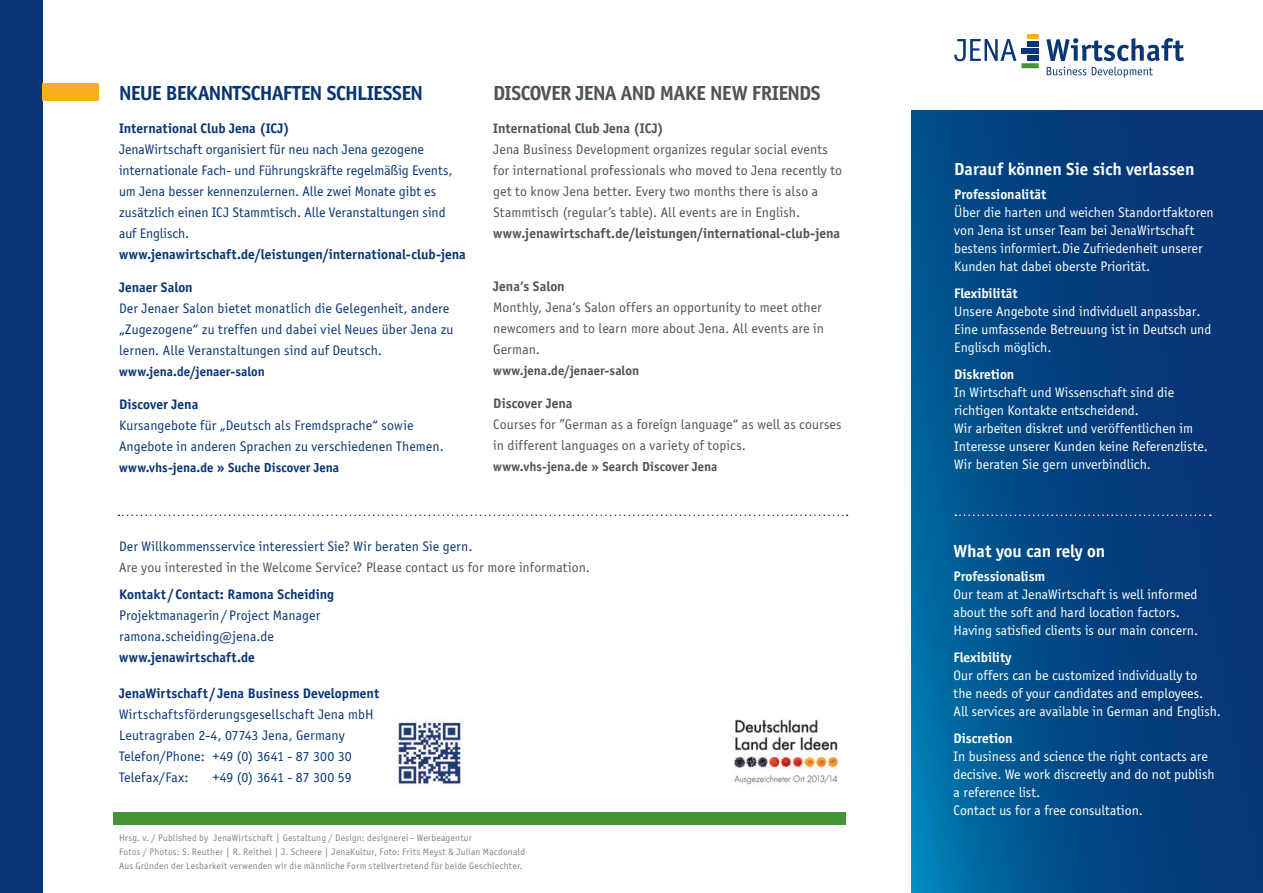
<style>
.page{position:relative;width:1263px;height:893px;background:#fff}
.page>*{position:absolute;margin:0;border:0;box-sizing:border-box;transform-origin:0 0}
.t1{font:700 21px "Officina Sans";letter-spacing:-.025em;color:#083575}
.t2{font:700 21px "Officina Sans";letter-spacing:-.025em;color:#4d545a}
.t3{font:700 18px "Officina Sans";color:#fff}
.t4{font:14.25px/18px "Officina Sans";color:#fff}
.t5{font:14.25px/21px "Officina Sans";letter-spacing:.005em;color:#083575}
.t6{font:14.25px/21px "Officina Sans";letter-spacing:.01em;color:#4d545a}
.t7{font:700 14.25px "Officina Sans";letter-spacing:.005em;color:#083575}
.t8{font:700 13.5px "Officina Sans";letter-spacing:.005em;color:#4d545a}
.t9{font:700 13.5px "Officina Sans";color:#083575}
.t10{font:9.75px "Officina Sans";letter-spacing:.025em;color:#808285}
.s1{font-weight:700}
</style>
<div class="page">
<svg style="left:912px;top:111px;width:351px;height:782px;background:#034582"></svg>
<div style="left:0;top:0;width:43px;height:893px;background:#083575"></div>
<svg style="left:1046px;top:38px;width:138px;height:23px"></svg>
<svg style="left:954px;top:34px;width:85px;height:34px"></svg>
<svg style="left:1047px;top:67px;width:39px;height:8px"></svg>
<svg style="left:1092px;top:67px;width:61px;height:11px"></svg>
<img style="left:734px;top:719px;width:105px;height:66px">
<svg style="left:955px;top:514px;width:256px;height:2px"></svg>
<svg style="left:118px;top:514px;width:729px;height:2px"></svg>
<img style="left:398px;top:721px;width:65px;height:63px">
<div style="left:113px;top:813px;width:733px;height:12px;background:#459336"></div>
<div style="left:43px;top:84px;width:56px;height:17px;background:#faad1e"></div>
<h3 class="t1" style="left:119px;top:80px;width:305px">NEUE BEKANNTSCHAFTEN SCHLIESSEN</h3>
<h3 class="t7" style="left:119px;top:119px;width:172px">International Club Jena (ICJ)</h3>
<h3 class="t5" style="left:119px;top:139px;width:348px">JenaWirtschaft organisiert für neu nach Jena gezogene internationale Fach- und Führungskräfte regelmäßig Events, um Jena besser kennenzulernen. Alle zwei Monate gibt es zusätzlich einen ICJ Stammtisch. Alle Veranstaltungen sind auf Englisch. <span class="s1">www.jenawirtschaft.de/leistungen/international-club-jena</span></h3>
<h3 class="t5" style="left:119px;top:277px;width:336px"><span class="s1">Jenaer Salon<br></span>Der Jenaer Salon bietet monatlich die Gelegenheit, andere „Zugezogene“ zu treffen und dabei viel Neues über Jena zu lernen. Alle Veranstaltungen sind auf Deutsch.</h3>
<h3 class="t9" style="left:119px;top:363px;width:147px">www.jena.de/jenaer-salon</h3>
<h3 class="t5" style="left:119px;top:394px;width:326px"><span class="s1">Discover Jena<br></span>Kursangebote für „Deutsch als Fremdsprache“ sowie<br>Angebote in anderen Sprachen zu verschiedenen Themen.</h3>
<h3 class="t9" style="left:119px;top:459px;width:222px">www.vhs-jena.de » Suche Discover Jena</h3>
<h3 class="t2" style="left:493px;top:80px;width:329px">DISCOVER JENA AND MAKE NEW FRIENDS</h3>
<h3 class="t6" style="left:493px;top:118px;width:350px"><span class="s1">International Club Jena (ICJ)<br></span>Jena Business Development organizes regular social events for international professionals who moved to Jena recently to get to know Jena better. Every two months there is also a Stammtisch (regular’s table). All events are in English. <span class="s1">www.jenawirtschaft.de/leistungen/international-club-jena</span></h3>
<h3 class="t6" style="left:493px;top:276px;width:332px"><span class="s1">Jena‘s Salon<br></span>Monthly, Jena‘s Salon offers an opportunity to meet other newcomers and to learn more about Jena. All events are in German.</h3>
<h3 class="t8" style="left:493px;top:362px;width:147px">www.jena.de/jenaer-salon</h3>
<h3 class="t6" style="left:493px;top:393px;width:350px"><span class="s1">Discover Jena<br></span>Courses for ”German as a foreign language“ as well as courses in different languages on a variety of topics.</h3>
<h3 class="t8" style="left:493px;top:458px;width:226px">www.vhs-jena.de » Search Discover Jena</h3>
<p class="t5" style="left:119px;top:536px;width:355px">Der Willkommensservice interessiert Sie? Wir beraten Sie gern.</p>
<p class="t6" style="left:119px;top:557px;width:472px">Are you interested in the Welcome Service? Please contact us for more information.</p>
<p class="t7" style="left:119px;top:585px;width:217px">Kontakt / Contact: Ramona Scheiding</p>
<p class="t5" style="left:119px;top:605px;width:203px">Projektmanagerin/ Project Manager</p>
<p class="t5" style="left:119px;top:626px;width:156px">ramona.scheiding@jena.de</p>
<p class="t7" style="left:119px;top:648px;width:137px">www.jenawirtschaft.de</p>
<p class="t7" style="left:119px;top:684px;width:262px">JenaWirtschaft / Jena Business Development</p>
<p class="t5" style="left:119px;top:704px;width:256px">Wirtschaftsförderungsgesellschaft Jena mbH</p>
<p class="t5" style="left:119px;top:725px;width:227px">Leutragraben 2-4, 07743 Jena, Germany</p>
<p class="t5" style="left:119px;top:746px;width:234px">Telefon/Phone: +49 (0) 3641 - 87 300 30</p>
<p class="t5" style="left:119px;top:767px;width:71px">Telefax/Fax:</p>
<p class="t5" style="left:213px;top:767px;width:141px">+49 (0) 3641 - 87 300 59</p>
<p class="t10" style="left:119px;top:832px;width:354px">Hrsg. v. / Published by JenaWirtschaft | Gestaltung / Design: designerei - Werbeagentur</p>
<p class="t10" style="left:119px;top:846px;width:407px">Fotos / Photos: S. Reuther | R. Reithel | J. Scheere | JenaKultur, Foto: Frits Meyst &amp; Julian Macdonald</p>
<p class="t10" style="left:119px;top:860px;width:405px">Aus Gründen der Lesbarkeit verwenden wir die männliche Form stellvertretend für beide Geschlechter.</p>
<p class="t3" style="left:954px;top:158px;width:242px">Darauf können Sie sich verlassen</p>
<p class="t4" style="left:954px;top:185px;width:261px"><span class="s1">Professionalität<br></span>Über die harten und weichen Standortfaktoren von Jena ist unser Team bei JenaWirtschaft bestens informiert. Die Zufriedenheit unserer Kunden hat dabei oberste Priorität.</p>
<p class="t4" style="left:954px;top:284px;width:259px"><span class="s1">Flexibilität<br></span>Unsere Angebote sind individuell anpassbar.<br>Eine umfassende Betreuung ist in Deutsch und<br>Englisch möglich.</p>
<p class="t4" style="left:954px;top:365px;width:255px"><span class="s1">Diskretion<br></span>In Wirtschaft und Wissenschaft sind die richtigen Kontakte entscheidend.<br>Wir arbeiten diskret und veröffentlichen im Interesse unserer Kunden keine Referenzliste.<br>Wir beraten Sie gern unverbindlich.</p>
<p class="t3" style="left:954px;top:540px;width:153px">What you can rely on</p>
<p class="t4" style="left:954px;top:567px;width:246px"><span class="s1">Professionalism<br></span>Our team at JenaWirtschaft is well informed about the soft and hard location factors.<br>Having satisfied clients is our main concern.</p>
<p class="t4" style="left:954px;top:648px;width:269px"><span class="s1">Flexibility<br></span>Our offers can be customized individually to<br>the needs of your candidates and employees.<br>All services are available in German and English.</p>
<p class="t4" style="left:954px;top:729px;width:263px"><span class="s1">Discretion<br></span>In business and science the right contacts are decisive. We work discreetly and do not publish a reference list.<br>Contact us for a free consultation.</p>
</div>
